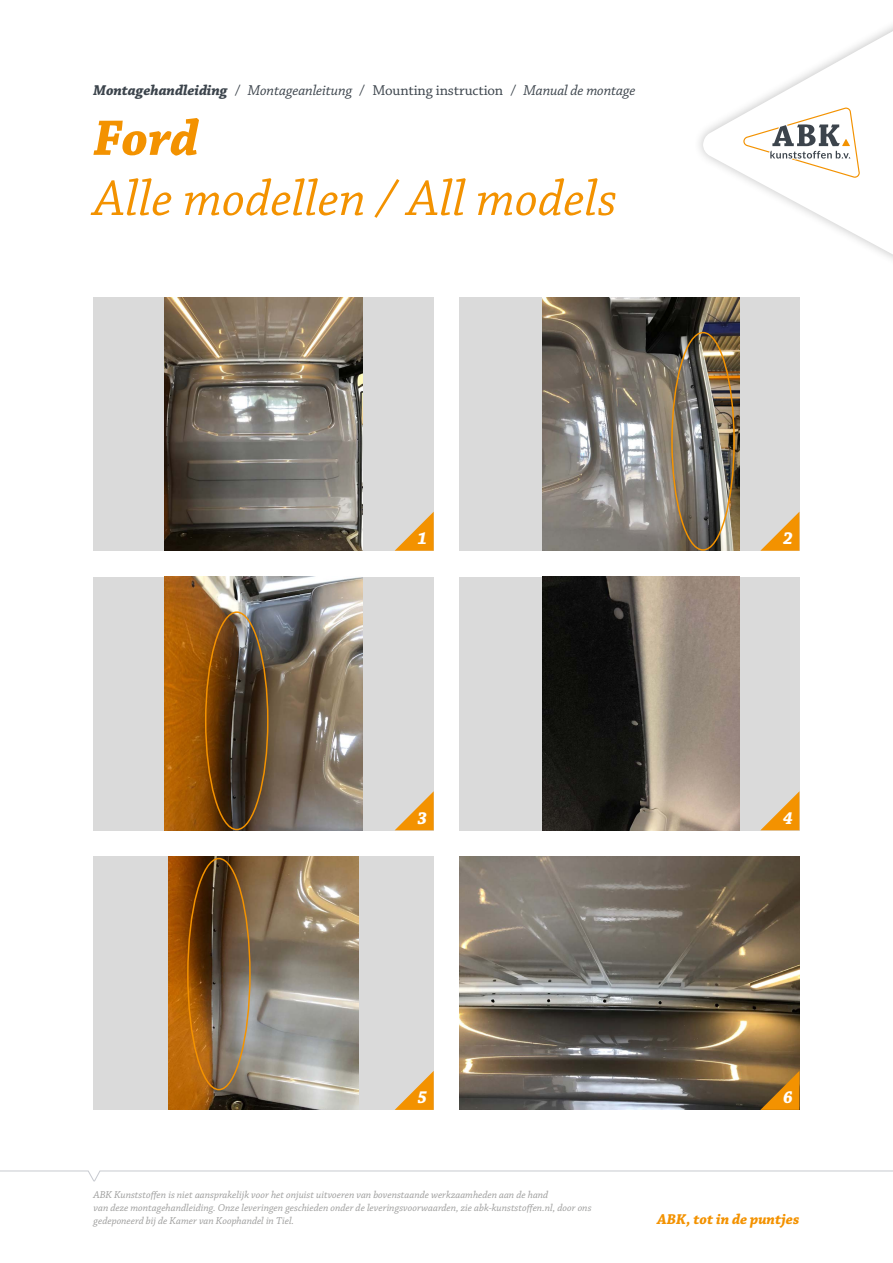
<style>
.page{position:relative;width:893px;height:1263px;background:#fff}
.page>*{position:absolute;margin:0;border:0;box-sizing:border-box;transform-origin:0 0}
.t1{font:italic 52.65px "Chaparral Pro";color:#f39200}
.t2{font:italic 700 52.65px "Chaparral Pro";color:#f39200}
.t3{font:italic 700 18px "Chaparral Pro";color:#fff}
.t4{font:italic 15px "Chaparral Pro";letter-spacing:-.01em;color:#3c444c}
.t5{font:italic 700 15px "Chaparral Pro";color:#f39200}
.t6{font:italic 10.5px/12.6px "Chaparral Pro";color:#9d9d9c}
.s1{font-weight:700}
.s2{font-style:normal}
</style>
<div class="page">
<svg style="left:0;top:1170px;width:893px;height:12px"></svg>
<svg style="left:703px;top:25px;width:190px;height:235px"></svg>
<svg style="left:743px;top:108px;width:117px;height:70px"></svg>
<img style="left:459px;top:856px;width:340px;height:254px">
<svg style="left:760px;top:1071px;width:39px;height:39px;background:#b87a1e"></svg>
<div style="left:94px;top:856px;width:340px;height:254px;background:#dadada"></div>
<img style="left:169px;top:857px;width:190px;height:253px">
<svg style="left:395px;top:1071px;width:39px;height:39px"></svg>
<div style="left:459px;top:577px;width:340px;height:253px;background:#dadada"></div>
<img style="left:542px;top:577px;width:198px;height:253px">
<svg style="left:761px;top:792px;width:38px;height:38px"></svg>
<div style="left:94px;top:577px;width:340px;height:253px;background:#dadada"></div>
<img style="left:165px;top:577px;width:198px;height:253px">
<svg style="left:395px;top:791px;width:39px;height:39px"></svg>
<div style="left:459px;top:297px;width:340px;height:254px;background:#dadada"></div>
<img style="left:542px;top:297px;width:198px;height:254px">
<svg style="left:760px;top:512px;width:39px;height:39px"></svg>
<div style="left:94px;top:297px;width:340px;height:254px;background:#dadada"></div>
<img style="left:165px;top:298px;width:198px;height:253px">
<svg style="left:395px;top:512px;width:39px;height:39px"></svg>
<div style="left:671px;top:332px;width:64px;height:219px;border:2px solid #f39200;border-radius:50%"></div>
<div style="left:205px;top:611px;width:64px;height:219px;border:2px solid #f39200;border-radius:50%"></div>
<div style="left:187px;top:858px;width:64px;height:232px;border:2px solid #f39200;border-radius:50%"></div>
<h3 class="t4" style="left:94px;top:82px;width:543px"><span class="s1">Montagehandleiding</span> <span class="s2">/</span> Montageanleitung <span class="s2">/ Mounting instruction /</span> Manual de montage</h3>
<h1 class="t2" style="left:94px;top:107px;width:106px">Ford</h1>
<h1 class="t1" style="left:94px;top:169px;width:525px">Alle modellen / All models</h1>
<h2 class="t3" style="left:417px;top:528px;width:11px">1</h2>
<h2 class="t3" style="left:783px;top:528px;width:11px">2</h2>
<h2 class="t3" style="left:417px;top:807px;width:11px">3</h2>
<h2 class="t3" style="left:783px;top:807px;width:11px">4</h2>
<h2 class="t3" style="left:417px;top:1087px;width:11px">5</h2>
<h2 class="t3" style="left:783px;top:1087px;width:11px">6</h2>
<p class="t6" style="left:94px;top:1189px;width:499px">ABK Kunststoffen is niet aansprakelijk voor het onjuist uitvoeren van bovenstaande werkzaamheden aan de hand<br>van deze montagehandleiding. Onze leveringen geschieden onder de leveringsvoorwaarden, zie abk-kunststoffen.nl, door ons gedeponeerd bij de Kamer van Koophandel in Tiel.</p>
<h3 class="t5" style="left:657px;top:1210px;width:144px">ABK, tot in de puntjes</h3>
</div>
